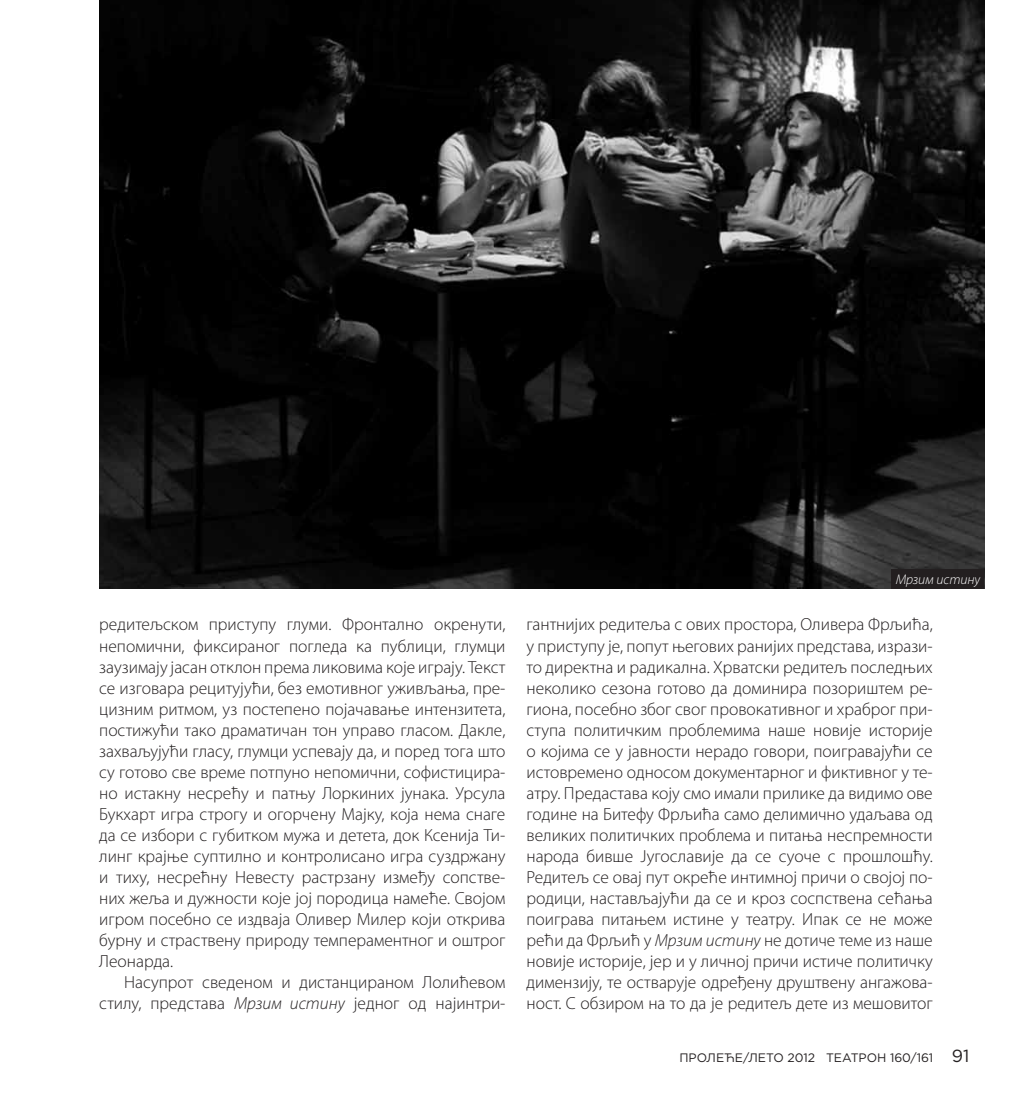
<style>
.page{position:relative;width:1032px;height:1117px;background:#fff}
.page>*{position:absolute;margin:0;border:0;box-sizing:border-box;transform-origin:0 0}
.t1{font:300 17.5px/21px "Myriad Pro";color:#231f20;text-align:justify}
.t2{font:italic 300 14px "Myriad Pro";letter-spacing:-.005em;color:#fff}
.t3{font:12.25px "Gotham Pro";letter-spacing:-.005em;color:#231f20}
.s1{font-style:italic}
.s2{font-size:17.5px}
</style>
<div class="page">
<img style="left:100px;top:0;width:884px;height:588px">
<div style="left:891px;top:569px;width:92px;height:20px;background:#231f20"></div>
<p class="t1" style="left:99px;top:614px;width:408px">редитељском приступу глуми. Фронтално окренути,</p>
<p class="t1" style="left:99px;top:635px;width:408px">непомични, фиксираног погледа ка публици, глумци</p>
<p class="t1" style="left:99px;top:656px;width:408px">заузимају јасан отклон према ликовима које играју. Текст</p>
<p class="t1" style="left:99px;top:677px;width:408px">се изговара рецитујући, без емотивног уживљања, пре-</p>
<p class="t1" style="left:99px;top:698px;width:408px">цизним ритмом, уз постепено појачавање интензитета,</p>
<p class="t1" style="left:99px;top:719px;width:408px">постижући тако драматичан тон управо гласом. Дакле,</p>
<p class="t1" style="left:99px;top:740px;width:408px">захваљујући гласу, глумци успевају да, и поред тога што</p>
<p class="t1" style="left:99px;top:761px;width:408px">су готово све време потпуно непомични, софистицира-</p>
<p class="t1" style="left:99px;top:782px;width:408px">но истакну несрећу и патњу Лоркиних јунака. Урсула</p>
<p class="t1" style="left:99px;top:803px;width:408px">Букхарт игра строгу и огорчену Мајку, која нема снаге</p>
<p class="t1" style="left:99px;top:824px;width:408px">да се избори с губитком мужа и детета, док Ксенија Ти-</p>
<p class="t1" style="left:99px;top:845px;width:408px">линг крајње суптилно и контролисано игра суздржану</p>
<p class="t1" style="left:99px;top:866px;width:408px">и тиху, несрећну Невесту растрзану између сопстве-</p>
<p class="t1" style="left:99px;top:887px;width:408px">них жеља и дужности које јој породица намеће. Својом</p>
<p class="t1" style="left:99px;top:908px;width:408px">игром посебно се издваја Оливер Милер који открива</p>
<p class="t1" style="left:99px;top:929px;width:408px">бурну и страствену природу темпераментног и оштрог</p>
<p class="t1" style="left:99px;top:950px;width:76px">Леонарда.</p>
<p class="t1" style="left:124px;top:971px;width:383px">Насупрот сведеном и дистанцираном Лолићевом</p>
<p class="t1" style="left:99px;top:992px;width:408px">стилу, представа <span class="s1">Мрзим истину</span> једног од најинтри-</p>
<p class="t2" style="left:896px;top:571px;width:86px">Мрзим истину</p>
<p class="t1" style="left:526px;top:614px;width:408px">гантнијих редитеља с ових простора, Оливера Фрљића, у приступу је, попут његових ранијих представа, изрази&shy;то директна и радикална. Хрватски редитељ последњих неколико сезона готово да доминира позориштем ре&shy;гиона, посебно због свог провокативног и храброг при&shy;ступа политичким проблемима наше новије историје о којима се у јавности нерадо говори, поигравајући се истовремено односом документарног и фиктивног у те&shy;атру. Предастава коју смо имали прилике да видимо ове године на Битефу Фрљића само делимично удаљава од великих политичких проблема и питања неспремности народа бивше Југославије да се суоче с прошлошћу.<br>Редитељ се овај пут окреће интимној причи о својој по&shy;родици, настављајући да се и кроз соспствена сећања поиграва питањем истине у театру. Ипак се не може рећи да Фрљић у <span class="s1">Мрзим истину</span> не дотиче теме из наше новије историје, јер и у личној причи истиче политичку димензију, те остварује одређену друштвену ангажова&shy;ност. С обзиром на то да је редитељ дете из мешовитог</p>
<p class="t3" style="left:679px;top:1050px;width:291px">ПРОЛЕЋЕ/ЛЕТО 2012 ТЕАТРОН 160/161 <span class="s2">91</span></p>
</div>
